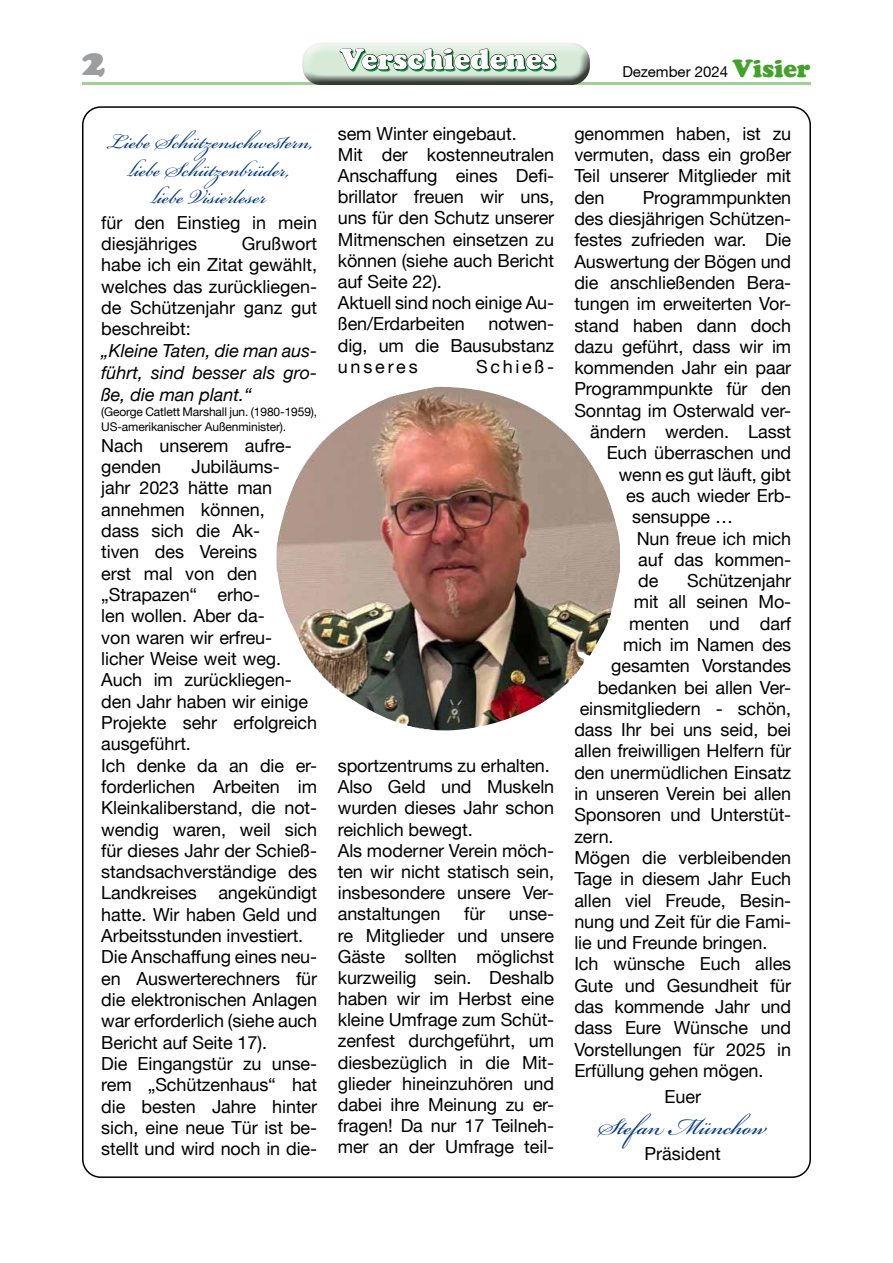
<style>
.page{position:relative;width:893px;height:1263px;background:#fff}
.page>*{position:absolute;margin:0;border:0;box-sizing:border-box;transform-origin:0 0}
.t1{font:900 39px "Cooper";color:#9c9e9f}
.t2{font:36px "Bickham Script Pro";color:#003882}
.t3{font:31.5px/27.3px "Bickham Script Pro";color:#003882;text-align:center}
.t4{font:900 30px "Cooper";color:#009037}
.t5{font:18px/21.3px "Helvetica Neue LT";letter-spacing:-.005em;color:#000}
.t6{font:italic 18px/21.9px "Helvetica Neue LT";color:#000;text-align:justify}
.t7{font:15px "Helvetica Neue CE";color:#000}
.t8{font:12px/14.7px "Helvetica Neue LT";letter-spacing:-.01em;color:#000}
.s1{font-family:"Cooper";font-weight:900;font-size:25.5px;color:#44a12b}
</style>
<div class="page">
<hr style="left:82px;top:82px;width:729px;height:3px;background:#44a12b">
<div style="left:301px;top:40px;width:290px;height:34px;background:#fff;opacity:.75"></div>
<div style="left:301px;top:47px;width:290px;height:38px;background:#000;opacity:.75"></div>
<img style="left:276px;top:387px;width:344px;height:343px">
<h1 class="t1" style="left:82px;top:39px;width:25px">2</h1>
<h3 class="t4" style="left:342px;top:43px;width:217px">Verschiedenes</h3>
<p class="t7" style="left:622px;top:63px;width:190px">Dezember 2024 <span class="s1">Visier</span></p>
<h3 class="t3" style="left:106px;top:124px;width:209px">Liebe Schützenschwestern, liebe Schützenbrüder,<br>liebe Visierleser</h3>
<p class="t5" style="left:101px;top:211px;width:217px">für den Einstieg in mein diesjähriges</p>
<p class="t5" style="left:101px;top:233px;width:218px;text-align:justify;text-indent:141px">Grußwort habe ich ein Zitat gewählt, welches das zurückliegen&shy;de Schützenjahr ganz gut beschreibt:</p>
<p class="t6" style="left:101px;top:340px;width:217px">„Kleine Taten, die man aus&shy;führt, sind besser als gro&shy;ße, die man plant.“</p>
<p class="t8" style="left:101px;top:404px;width:218px">(George Catlett Marshall jun. (1980-1959),<br>US-amerikanischer Außenminister).</p>
<p class="t5" style="left:101px;top:434px;width:192px">Nach unserem aufre&shy;genden</p>
<p class="t5" style="left:101px;top:456px;width:218px;text-indent:90px">Jubiläums-<br>jahr 2023 hätte man annehmen können,<br>dass sich die Ak-<br>tiven des Vereins<br>erst mal von den „Strapazen“ erho-<br>len wollen. Aber da-<br>von waren wir erfreu&shy;licher Weise weit weg.<br>Auch im zurückliegen&shy;den Jahr haben wir einige<br>Projekte sehr erfolgreich ausgeführt.<br>Ich denke da an die er&shy;forderlichen Arbeiten im<br>Kleinkaliberstand, die not&shy;wendig waren, weil sich für dieses Jahr der Schieß&shy;standsachverständige des<br>Landkreises angekündigt hatte. Wir haben Geld und<br>Arbeitsstunden investiert.<br>Die Anschaffung eines neu&shy;en Auswerterechners für die elektronischen Anlagen war erforderlich (siehe auch<br>Bericht auf Seite 17).<br>Die Eingangstür zu unse&shy;rem „Schützenhaus“ hat die besten Jahre hinter sich, eine neue Tür ist be&shy;stellt und wird noch in die-</p>
<p class="t5" style="left:338px;top:122px;width:218px">sem Winter eingebaut.<br>Mit der kostenneutralen<br>Anschaffung eines Defi&shy;brillator freuen wir uns, uns für den Schutz unserer<br>Mitmenschen einsetzen zu können (siehe auch Bericht auf Seite 22).<br>Aktuell sind noch einige Au&shy;ßen/Erdarbeiten</p>
<p class="t5" style="left:338px;top:313px;width:218px;text-align:justify;text-indent:151px">notwen&shy;dig, um die Bausubstanz unseres</p>
<p class="t5" style="left:476px;top:355px;width:79px">Schieß-</p>
<p class="t5" style="left:338px;top:755px;width:218px">sportzentrums zu erhalten.<br>Also Geld und Muskeln wurden dieses Jahr schon reichlich bewegt.<br>Als moderner Verein möch&shy;ten wir nicht statisch sein, insbesondere unsere Ver&shy;anstaltungen</p>
<p class="t5" style="left:464px;top:903px;width:23px">für</p>
<p class="t5" style="left:338px;top:903px;width:218px;text-align:justify;text-indent:171px">unse&shy;re Mitglieder und unsere Gäste sollten möglichst kurzweilig sein. Deshalb haben wir im Herbst eine kleine Umfrage zum Schüt&shy;zenfest durchgeführt, um diesbezüglich in die Mit&shy;glieder hineinzuhören und dabei ihre Meinung zu er&shy;fragen! Da nur 17 Teilneh&shy;mer an der Umfrage teil-</p>
<p class="t5" style="left:574px;top:123px;width:218px;text-align:justify">genommen haben, ist zu vermuten, dass ein großer Teil unserer Mitglieder mit den</p>
<p class="t5" style="left:643px;top:186px;width:150px">Programmpunkten</p>
<p class="t5" style="left:574px;top:208px;width:218px">des diesjährigen Schützen-</p>
<p class="t5" style="left:574px;top:229px;width:218px">festes zufrieden war. Die</p>
<p class="t5" style="left:574px;top:250px;width:218px">Auswertung der Bögen und</p>
<p class="t5" style="left:574px;top:272px;width:218px">die anschließenden Bera-</p>
<p class="t5" style="left:574px;top:293px;width:218px">tungen im erweiterten Vor-</p>
<p class="t5" style="left:574px;top:314px;width:218px">stand haben dann doch</p>
<p class="t5" style="left:574px;top:336px;width:218px">dazu geführt, dass wir im</p>
<p class="t5" style="left:574px;top:357px;width:218px">kommenden Jahr ein paar</p>
<p class="t5" style="left:574px;top:378px;width:218px">Programmpunkte für den</p>
<p class="t5" style="left:574px;top:399px;width:218px">Sonntag im Osterwald ver-</p>
<p class="t5" style="left:590px;top:421px;width:203px">ändern werden. Lasst</p>
<p class="t5" style="left:607px;top:442px;width:186px">Euch überraschen und</p>
<p class="t5" style="left:619px;top:463px;width:174px">wenn es gut läuft, gibt</p>
<p class="t5" style="left:626px;top:485px;width:167px">es auch wieder Erb-</p>
<p class="t5" style="left:632px;top:506px;width:102px">sensuppe …</p>
<p class="t5" style="left:637px;top:527px;width:156px">Nun freue ich mich</p>
<p class="t5" style="left:638px;top:548px;width:155px">auf das kommen-</p>
<p class="t5" style="left:638px;top:570px;width:22px">de</p>
<p class="t5" style="left:687px;top:570px;width:106px">Schützenjahr</p>
<p class="t5" style="left:634px;top:591px;width:159px">mit all seinen Mo-</p>
<p class="t5" style="left:629px;top:612px;width:163px">menten und darf</p>
<p class="t5" style="left:623px;top:634px;width:169px">mich im Namen des</p>
<p class="t5" style="left:611px;top:655px;width:181px">gesamten Vorstandes</p>
<p class="t5" style="left:598px;top:676px;width:195px">bedanken bei allen Ver-</p>
<p class="t5" style="left:580px;top:698px;width:213px">einsmitgliedern - schön,</p>
<p class="t5" style="left:574px;top:719px;width:218px">dass Ihr bei uns seid, bei</p>
<p class="t5" style="left:574px;top:740px;width:218px">allen freiwilligen Helfern für</p>
<p class="t5" style="left:574px;top:761px;width:218px">den unermüdlichen Einsatz</p>
<p class="t5" style="left:574px;top:783px;width:218px">in unseren Verein bei allen</p>
<p class="t5" style="left:574px;top:804px;width:218px">Sponsoren und Unterstüt-</p>
<p class="t5" style="left:574px;top:825px;width:41px">zern.</p>
<p class="t5" style="left:574px;top:847px;width:218px">Mögen die verbleibenden</p>
<p class="t5" style="left:574px;top:868px;width:218px">Tage in diesem Jahr Euch</p>
<p class="t5" style="left:574px;top:889px;width:218px">allen viel Freude, Besin-</p>
<p class="t5" style="left:574px;top:910px;width:218px">nung und Zeit für die Fami-</p>
<p class="t5" style="left:574px;top:932px;width:194px">lie und Freunde bringen.</p>
<p class="t5" style="left:574px;top:953px;width:218px">Ich wünsche Euch alles</p>
<p class="t5" style="left:574px;top:974px;width:218px">Gute und Gesundheit für</p>
<p class="t5" style="left:574px;top:996px;width:218px">das kommende Jahr und</p>
<p class="t5" style="left:574px;top:1017px;width:218px">dass Eure Wünsche und</p>
<p class="t5" style="left:574px;top:1038px;width:218px">Vorstellungen für 2025 in</p>
<p class="t5" style="left:574px;top:1060px;width:191px">Erfüllung gehen mögen.</p>
<p class="t5" style="left:665px;top:1085px;width:38px">Euer</p>
<h2 class="t2" style="left:598px;top:1101px;width:170px">Stefan Münchow</h2>
<p class="t5" style="left:645px;top:1143px;width:78px">Präsident</p>
</div>
